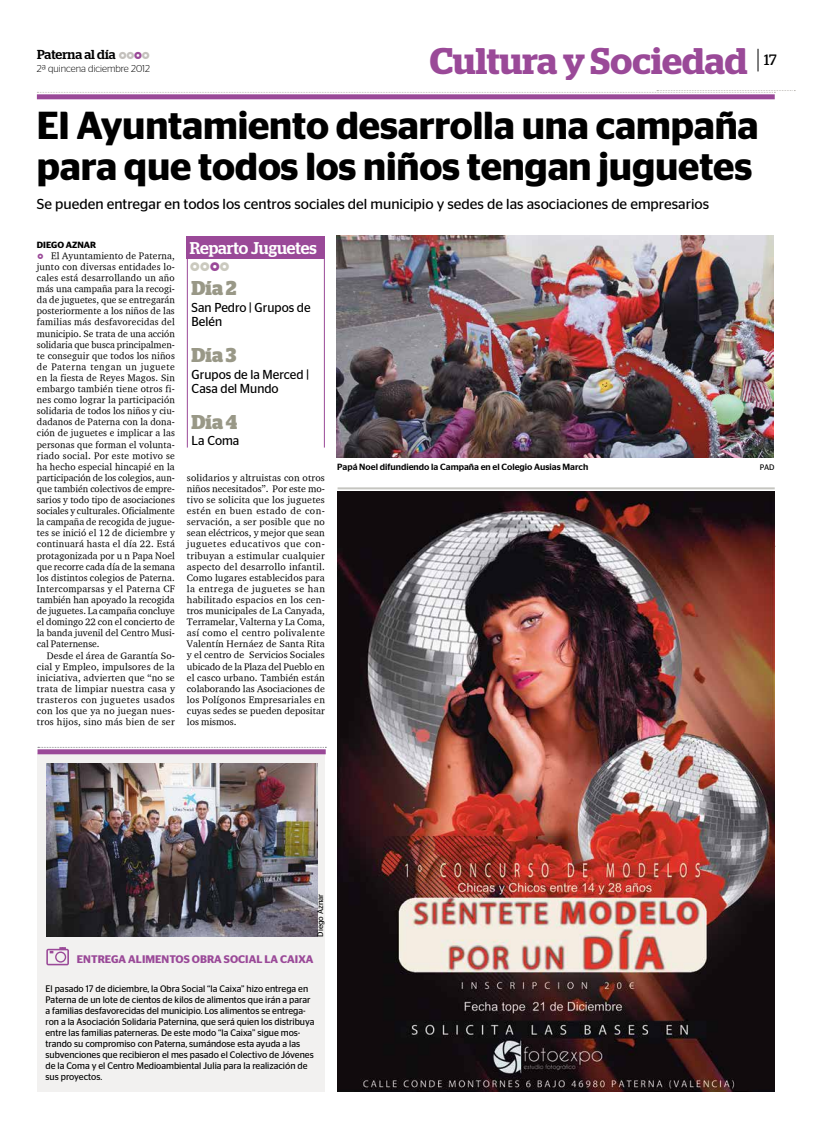
<style>
.page{position:relative;width:823px;height:1134px;background:#fff}
.page>*{position:absolute;margin:0;border:0;box-sizing:border-box;transform-origin:0 0}
.t1{font:600 39px/41px "Stag Sans";letter-spacing:-.005em;color:#000}
.t2{font:600 37px "Stag";color:#9a4998}
.t3{font:700 20px "Stag";color:#999887;scale:.96 1}
.t4{font:500 17px "Stag";color:#fff;scale:.96 1}
.t5{font:16px "Fedra Sans Bold Expert";color:#cac9be}
.t6{font:15px "Stag";color:#000}
.t7{font:14.5px "Stag Sans";color:#000}
.t8{font:13px/14px "Stag Sans";color:#000;scale:.96 1}
.t9{font:500 13px "Stag";color:#000}
.t10{font:600 11px "Stag Sans";color:#9a4998}
.t11{font:300 10px "Stag Sans";color:#000}
.t12{font:9.7px/11.1px "Charter ITCTT";color:#000;text-align:justify}
.t13{font:9.5px/11.1px "Stag Sans";color:#000;scale:.96 1}
.t14{font:500 9px "Stag Sans";color:#000}
.t15{font:600 9px "Stag Sans";color:#000}
.t16{font:8px "Stag Sans";color:#000}
.s1{font-family:"Fedra Sans Bold Expert";font-weight:400;color:#c4c1bd}
.s2{font-family:"Fedra Sans Bold Expert";font-weight:400;color:#9a4998}
.s3{font-family:"Fedra Sans Bold Expert";color:#9a4998}
.s4{color:#9a4998}
</style>
<div class="page">
<svg style="left:757px;top:49px;width:1px;height:22px"></svg>
<div style="left:37px;top:94px;width:737px;height:5px;background:#9a4998"></div>
<svg style="left:37px;top:90px;width:756px;height:3px"></svg>
<img style="left:336px;top:236px;width:437px;height:222px">
<hr style="left:337px;top:487px;width:437px;height:2px;background:#c5c5c0">
<img style="left:337px;top:492px;width:437px;height:599px">
<div style="left:187px;top:236px;width:138px;height:22px;background:#9a4998"></div>
<hr style="left:187px;top:256px;width:1px;height:192px;background:#9a4998">
<hr style="left:324px;top:256px;width:1px;height:192px;background:#9a4998">
<div style="left:37px;top:753px;width:288px;height:338px;background:#f2f1f0"></div>
<img style="left:46px;top:764px;width:271px;height:172px">
<svg style="left:46px;top:947px;width:23px;height:18px"></svg>
<div style="left:37px;top:749px;width:288px;height:5px;background:#9a4998"></div>
<svg style="left:38px;top:747px;width:288px;height:1px"></svg>
<h3 class="t9" style="left:37px;top:47px;width:115px">Paterna al día <span class="s1">oo</span><span class="s2">o</span><span class="s1">o</span></h3>
<p class="t11" style="left:37px;top:63px;width:115px">2ª quincena diciembre 2012</p>
<h2 class="t2" style="left:429px;top:39px;width:319px">Cultura y Sociedad</h2>
<h3 class="t6" style="left:763px;top:51px;width:14px">17</h3>
<h1 class="t1" style="left:37px;top:105px;width:722px">El Ayuntamiento desarrolla una campaña para que todos los niños tengan juguetes</h1>
<h3 class="t7" style="left:37px;top:196px;width:673px">Se pueden entregar en todos los centros sociales del municipio y sedes de las asociaciones de empresarios</h3>
<p class="t15" style="left:37px;top:239px;width:61px">DIEGO AZNAR</p>
<p class="t12" style="left:37px;top:250px;width:139px"><span class="s3">o</span> El Ayuntamiento de Paterna, junto con diversas entidades lo&shy;cales está desarrollando un año más una campaña para la recogi&shy;da de juguetes, que se entregarán posteriormente a los niños de las familias más desfavorecidas del municipio. Se trata de una acción solidaria que busca principalmen&shy;te conseguir que todos los niños de Paterna tengan un juguete en la fiesta de Reyes Magos. Sin embargo también tiene otros fi&shy;nes como lograr la participación solidaria de todos los niños y ciu&shy;dadanos de Paterna con la dona&shy;ción de juguetes e implicar a las personas que forman el volunta&shy;riado social. Por este motivo se ha hecho especial hincapié en la participación de los colegios, aun&shy;que también colectivos de empre&shy;sarios y todo tipo de asociaciones sociales y culturales. Oficialmente la campaña de recogida de jugue&shy;tes se inició el 12 de diciembre y continuará hasta el día 22. Está protagonizada por u n Papa Noel que recorre cada día de la semana los distintos colegios de Paterna.<br>Intercomparsas y el Paterna CF también han apoyado la recogida de juguetes. La campaña concluye el domingo 22 con el concierto de la banda juvenil del Centro Musi&shy;cal Paternense.</p>
<p class="t12" style="left:37px;top:649px;width:139px;text-indent:10px">Desde el área de Garantía So&shy;cial y Empleo, impulsores de la iniciativa, advierten que “no se trata de limpiar nuestra casa y trasteros con juguetes usados con los que ya no juegan nues&shy;tros hijos, sino más bien de ser</p>
<h3 class="t4" style="left:189px;top:238px;width:134px">Reparto Juguetes</h3>
<h3 class="t5" style="left:189px;top:255px;width:43px">oo<span class="s4">o</span>o</h3>
<h3 class="t3" style="left:191px;top:277px;width:48px">Día 2</h3>
<h3 class="t8" style="left:191px;top:300px;width:125px">San Pedro | Grupos de<br>Belén</h3>
<h3 class="t3" style="left:191px;top:343px;width:48px">Día 3</h3>
<h3 class="t8" style="left:191px;top:367px;width:124px">Grupos de la Merced |<br>Casa del Mundo</h3>
<h3 class="t3" style="left:191px;top:410px;width:49px">Día 4</h3>
<h3 class="t8" style="left:191px;top:434px;width:51px">La Coma</h3>
<p class="t14" style="left:337px;top:461px;width:252px">Papá Noel difundiendo la Campaña en el Colegio Ausias March</p>
<p class="t16" style="left:759px;top:462px;width:16px">PAD</p>
<p class="t12" style="left:187px;top:472px;width:139px">solidarios y altruistas con otros niños necesitados”. Por este mo&shy;tivo se solicita que los juguetes estén en buen estado de con&shy;servación, a ser posible que no sean eléctricos, y mejor que sean juguetes educativos que con&shy;tribuyan a estimular cualquier aspecto del desarrollo infantil.<br>Como lugares establecidos para la entrega de juguetes se han habilitado espacios en los cen&shy;tros municipales de La Canyada, Terramelar, Valterna y La Coma, así como el centro polivalente Valentín Hernáez de Santa Rita y el centro de Servicios Sociales ubicado de la Plaza del Pueblo en el casco urbano. También están colaborando las Asociaciones de los Polígonos Empresariales en cuyas sedes se pueden depositar los mismos.</p>
<p class="t16" style="left:316px;top:937px;width:44px;rotate:-90deg">Diego Aznar</p>
<p class="t10" style="left:77px;top:953px;width:238px">ENTREGA ALIMENTOS OBRA SOCIAL LA CAIXA</p>
<p class="t13" style="left:45px;top:983px;width:282px">El pasado 17 de diciembre, la Obra Social “la Caixa” hizo entrega en Paterna de un lote de cientos de kilos de alimentos que irán a parar a familias desfavorecidas del municipio. Los alimentos se entrega&shy;ron a la Asociación Solidaria Paternina, que será quien los distribuya entre las familias paterneras. De este modo “la Caixa” sigue mos&shy;trando su compromiso con Paterna, sumándose esta ayuda a las subvenciones que recibieron el mes pasado el Colectivo de Jóvenes de la Coma y el Centro Medioambiental Julia para la realización de sus proyectos.</p>
</div>
